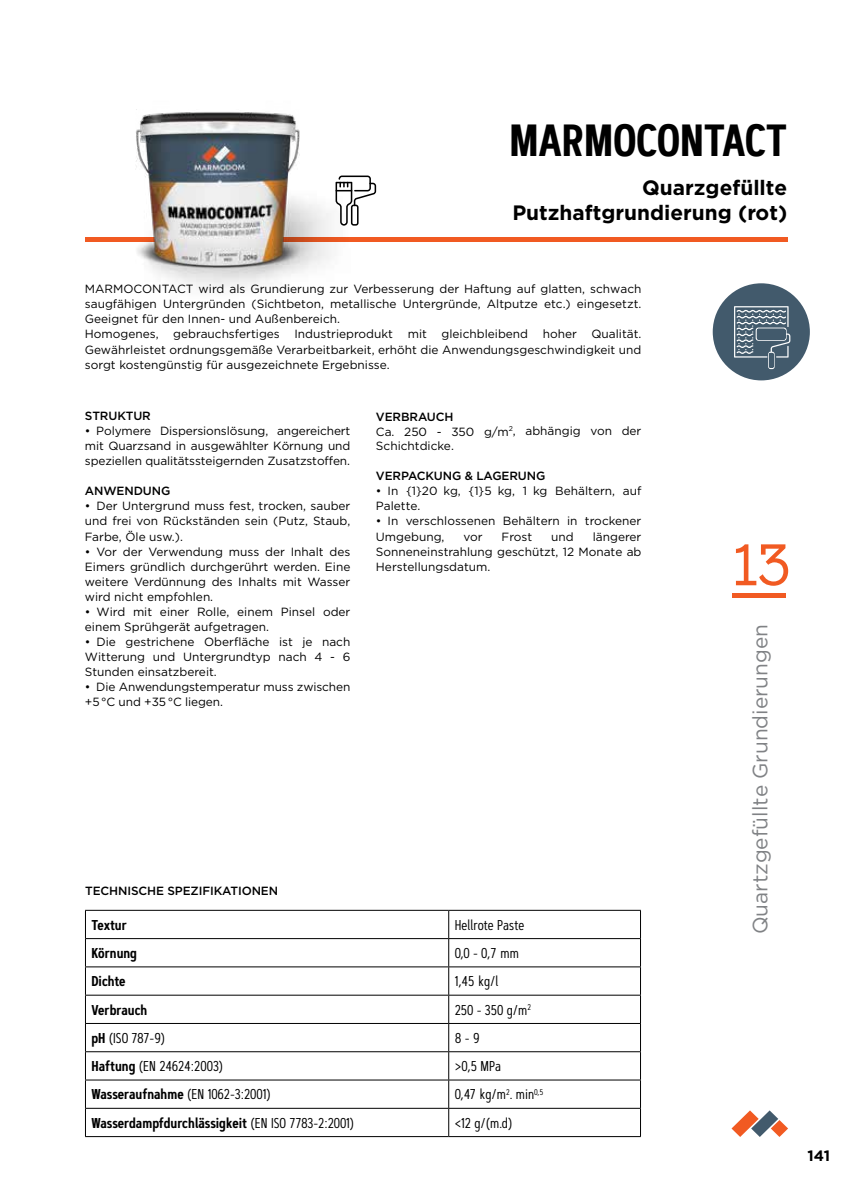
<style>
.page{position:relative;width:851px;height:1191px;background:#fff}
.page>*{position:absolute;margin:0;border:0;box-sizing:border-box;transform-origin:0 0}
.t1{font:58.35px "Numbers Deuce";color:#f15a22}
.t2{font:600 45px "Artegra Sans Condensed";color:#000}
.t3{font:700 20.85px/25.2px "Gotham Greek";color:#000;text-align:right}
.t4{font:20.85px "Gotham Greek";color:#808285}
.t5{font:700 15px "Gotham Greek";color:#000}
.t6{font:14.25px "Artegra Sans Condensed";color:#000}
.t7{font:600 14.25px "Artegra Sans Condensed";color:#000}
.t8{font:11.85px/15px "Gotham Greek";color:#000}
.t9{font:500 11.85px "Gotham Greek";letter-spacing:-.01em;color:#000}
.s1{font-weight:500}
.s2{font-weight:600}
.s3{font-weight:400}
</style>
<div class="page">
<div style="left:732px;top:593px;width:53px;height:5px;background:#f15a22"></div>
<div style="left:85px;top:237px;width:702px;height:5px;background:#f15a22"></div>
<svg style="left:731px;top:1110px;width:57px;height:27px"></svg>
<hr style="left:85px;top:910px;width:363px;height:1px;background:#000">
<hr style="left:448px;top:910px;width:192px;height:1px;background:#000">
<hr style="left:85px;top:938px;width:363px;height:1px;background:#000">
<hr style="left:448px;top:938px;width:192px;height:1px;background:#000">
<hr style="left:85px;top:966px;width:363px;height:1px;background:#000">
<hr style="left:448px;top:966px;width:192px;height:1px;background:#000">
<hr style="left:85px;top:994px;width:363px;height:1px;background:#000">
<hr style="left:448px;top:994px;width:192px;height:1px;background:#000">
<hr style="left:85px;top:1023px;width:363px;height:1px;background:#000">
<hr style="left:448px;top:1023px;width:192px;height:1px;background:#000">
<hr style="left:85px;top:1051px;width:363px;height:1px;background:#000">
<hr style="left:448px;top:1051px;width:192px;height:1px;background:#000">
<hr style="left:85px;top:1079px;width:363px;height:1px;background:#000">
<hr style="left:448px;top:1079px;width:192px;height:1px;background:#000">
<hr style="left:85px;top:1108px;width:363px;height:1px;background:#000">
<svg style="left:85px;top:910px;width:1px;height:226px"></svg>
<hr style="left:448px;top:1108px;width:192px;height:1px;background:#000">
<svg style="left:448px;top:910px;width:1px;height:226px"></svg>
<svg style="left:640px;top:910px;width:1px;height:226px"></svg>
<hr style="left:85px;top:1136px;width:363px;height:1px;background:#000">
<hr style="left:448px;top:1136px;width:192px;height:1px;background:#000">
<img style="left:136px;top:109px;width:195px;height:178px">
<svg style="left:712px;top:283px;width:97px;height:97px"></svg>
<svg style="left:335px;top:175px;width:41px;height:51px"></svg>
<h2 class="t2" style="left:509px;top:108px;width:279px">MARMOCONTACT</h2>
<h3 class="t3" style="left:512px;top:174px;width:276px">Quarzgefüllte<br>Putzhaftgrundierung (rot)</h3>
<p class="t8" style="left:85px;top:281px;width:558px">MARMOCONTACT wird als Grundierung zur Verbesserung der Haftung auf glatten, schwach saugfähigen Untergründen (Sichtbeton, metallische Untergründe, Altputze etc.) eingesetzt.<br>Geeignet für den Innen- und Außenbereich.<br>Homogenes, gebrauchsfertiges Industrieprodukt mit gleichbleibend hoher Qualität.<br>Gewährleistet ordnungsgemäße Verarbeitbarkeit, erhöht die Anwendungsgeschwindigkeit und sorgt kostengünstig für ausgezeichnete Ergebnisse.</p>
<p class="t9" style="left:85px;top:409px;width:67px">STRUKTUR</p>
<p class="t8" style="left:85px;top:423px;width:267px;text-align:justify">• Polymere Dispersionslösung, angereichert mit Quarzsand in ausgewählter Körnung und speziellen qualitätssteigernden Zusatzstoffen.</p>
<p class="t9" style="left:85px;top:484px;width:87px">ANWENDUNG</p>
<p class="t8" style="left:85px;top:498px;width:267px;text-align:justify">• Der Untergrund muss fest, trocken, sauber und frei von Rückständen sein (Putz, Staub, Farbe, Öle usw.).</p>
<p class="t8" style="left:85px;top:543px;width:267px;text-align:justify">• Vor der Verwendung muss der Inhalt des Eimers gründlich durchgerührt werden. Eine weitere Verdünnung des Inhalts mit Wasser wird nicht empfohlen.</p>
<p class="t8" style="left:85px;top:603px;width:267px">• Wird mit einer Rolle, einem Pinsel oder einem Sprühgerät aufgetragen.</p>
<p class="t8" style="left:85px;top:633px;width:267px;text-align:justify">• Die gestrichene Oberfläche ist je nach Witterung und Untergrundtyp nach 4 - 6<br>Stunden einsatzbereit.</p>
<p class="t8" style="left:85px;top:678px;width:267px">• Die Anwendungstemperatur muss zwischen +5 °C und +35 °C liegen.</p>
<p class="t8" style="left:376px;top:408px;width:267px"><span class="s1">VERBRAUCH<br></span>Ca. 250 - 350 g/m<sup>2</sup>, abhängig von der<br>Schichtdicke.</p>
<p class="t9" style="left:376px;top:469px;width:171px">VERPACKUNG &amp; LAGERUNG</p>
<p class="t8" style="left:376px;top:483px;width:267px">• In {1}20 kg, {1}5 kg, 1 kg Behältern, auf<br>Palette.</p>
<p class="t8" style="left:376px;top:513px;width:267px">• In verschlossenen Behältern in trockener<br>Umgebung,</p>
<p class="t8" style="left:376px;top:528px;width:267px;text-align:justify;text-indent:217px">längerer Sonneneinstrahlung geschützt, 12 Monate ab Herstellungsdatum.</p>
<p class="t8" style="left:463px;top:528px;width:21px">vor</p>
<p class="t8" style="left:501px;top:528px;width:32px">Frost</p>
<p class="t8" style="left:551px;top:528px;width:24px">und</p>
<p class="t9" style="left:85px;top:884px;width:194px">TECHNISCHE SPEZIFIKATIONEN</p>
<p class="t7" style="left:91px;top:914px;width:37px">Textur</p>
<p class="t6" style="left:454px;top:915px;width:71px">Hellrote Paste</p>
<p class="t7" style="left:91px;top:942px;width:47px">Körnung</p>
<p class="t6" style="left:454px;top:943px;width:66px">0,0 - 0,7 mm</p>
<p class="t7" style="left:91px;top:971px;width:36px">Dichte</p>
<p class="t6" style="left:454px;top:971px;width:45px">1,45 kg/l</p>
<p class="t7" style="left:91px;top:999px;width:57px">Verbrauch</p>
<p class="t6" style="left:454px;top:999px;width:78px">250 - 350 g/m<sup>2</sup></p>
<p class="t6" style="left:91px;top:1028px;width:75px"><span class="s2">pH</span> (ISO 787-9)</p>
<p class="t6" style="left:454px;top:1028px;width:26px">8 - 9</p>
<p class="t6" style="left:91px;top:1056px;width:133px"><span class="s2">Haftung</span> (EN 24624:2003)</p>
<p class="t6" style="left:454px;top:1056px;width:48px">&gt;0,5 MPa</p>
<p class="t6" style="left:91px;top:1084px;width:181px"><span class="s2">Wasseraufnahme</span> (EN 1062-3:2001)</p>
<p class="t6" style="left:454px;top:1084px;width:90px">0,47 kg/m<sup>2</sup>. min<sup>0,5</sup></p>
<p class="t7" style="left:91px;top:1112px;width:264px">Wasserdampfdurchlässigkeit <span class="s3">(EN ISO 7783-2:2001)</span></p>
<p class="t6" style="left:454px;top:1112px;width:59px">&lt;12 g/(m.d)</p>
<h1 class="t1" style="left:731px;top:537px;width:61px">13</h1>
<h3 class="t4" style="left:748px;top:934px;width:312px;rotate:-90deg">Quartzgefüllte Grundierungen</h3>
<p class="t5" style="left:807px;top:1147px;width:24px">141</p>
</div>
